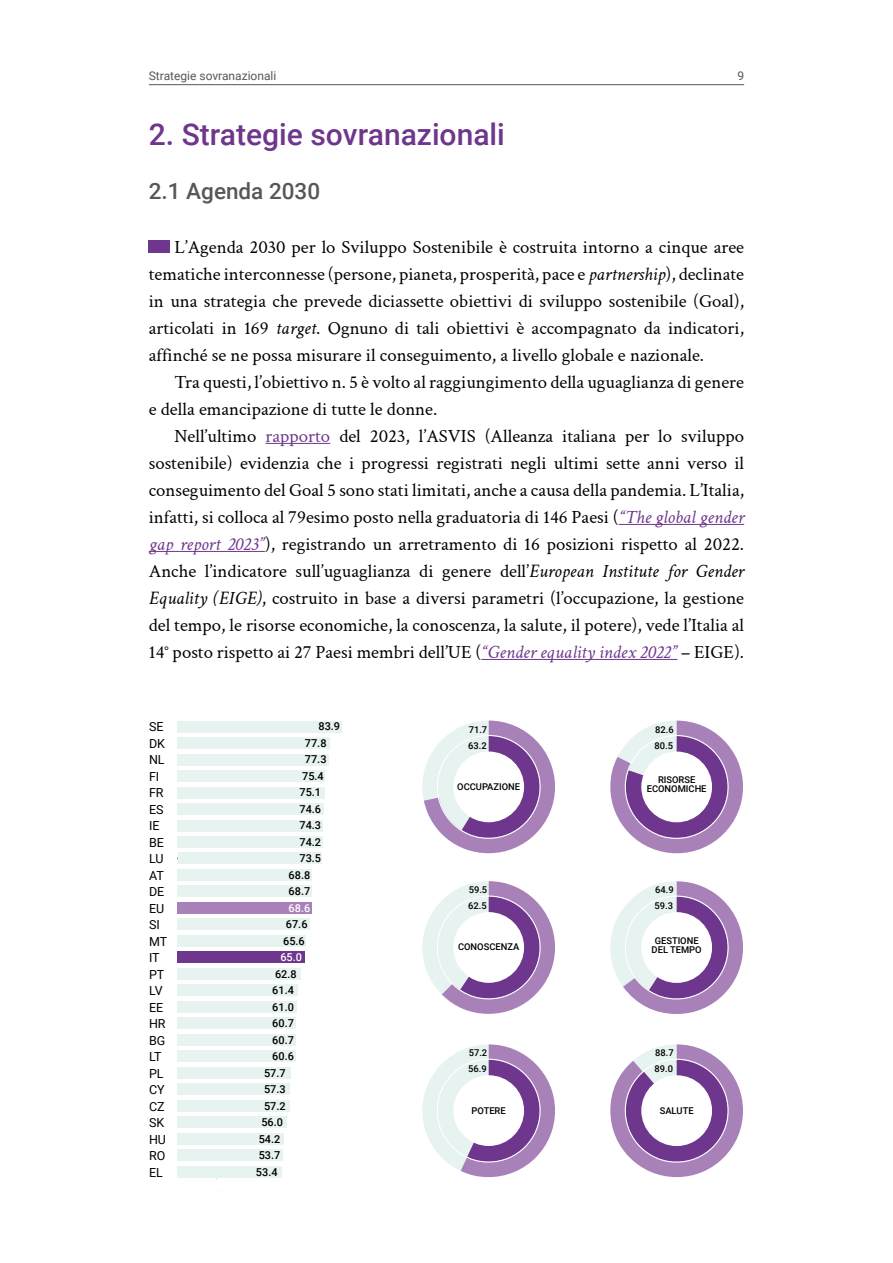
<style>
.page{position:relative;width:893px;height:1263px;background:#fff}
.page>*{position:absolute;margin:0;border:0;box-sizing:border-box;transform-origin:0 0}
.t1{font:500 30px "Roboto";color:#6e368c}
.t2{font:500 22.5px "Roboto";color:#575756}
.t3{font:18.75px/27px "Crimson Text";color:#000;text-align:justify}
.t4{font:12.45px/16.5px "Roboto";color:#000}
.t5{font:12px "Roboto";color:#575756}
.t6{font:500 10.95px/16.5px "Roboto";color:#000}
.t7{font:500 10.95px "Roboto";color:#fff}
.t8{font:500 9.3px/9.3px "Roboto";color:#000;text-align:center}
.s1{font-style:italic}
.s2{color:#6e368c}
.s3{font-style:italic;color:#6e368c}
</style>
<div class="page">
<hr style="left:149px;top:84px;width:595px;height:1px;background:#575756">
<hr style="left:265px;top:443px;width:65px;height:1px;background:#6e368c">
<hr style="left:619px;top:524px;width:125px;height:1px;background:#6e368c">
<hr style="left:149px;top:551px;width:116px;height:1px;background:#6e368c">
<hr style="left:481px;top:659px;width:196px;height:1px;background:#6e368c">
<div style="left:149px;top:240px;width:21px;height:13px;background:#6e368c"></div>
<div style="left:216px;top:1187px;width:6px;height:7px;border:2px solid #fff;border-radius:50%"></div>
<svg style="left:216px;top:1187px;width:5px;height:7px"></svg>
<div style="left:255px;top:1187px;width:6px;height:7px;border:2px solid #fff;border-radius:50%"></div>
<div style="left:375px;top:1187px;width:6px;height:7px;border:2px solid #fff;border-radius:50%"></div>
<svg style="left:375px;top:1187px;width:5px;height:7px"></svg>
<svg style="left:250px;top:1177px;width:10px;height:17px"></svg>
<div style="left:177px;top:721px;width:165px;height:11px;background:#e7f3f0"></div>
<div style="left:177px;top:737px;width:153px;height:12px;background:#e7f3f0"></div>
<div style="left:177px;top:754px;width:152px;height:11px;background:#e7f3f0"></div>
<div style="left:177px;top:770px;width:148px;height:12px;background:#e7f3f0"></div>
<div style="left:177px;top:787px;width:148px;height:11px;background:#e7f3f0"></div>
<div style="left:177px;top:803px;width:147px;height:12px;background:#e7f3f0"></div>
<div style="left:177px;top:819px;width:146px;height:12px;background:#e7f3f0"></div>
<div style="left:177px;top:836px;width:146px;height:12px;background:#e7f3f0"></div>
<div style="left:177px;top:852px;width:144px;height:12px;background:#e7f3f0"></div>
<div style="left:177px;top:869px;width:135px;height:12px;background:#e7f3f0"></div>
<div style="left:177px;top:885px;width:135px;height:12px;background:#e7f3f0"></div>
<div style="left:177px;top:902px;width:135px;height:12px;background:#a881b9"></div>
<div style="left:177px;top:918px;width:133px;height:12px;background:#e7f3f0"></div>
<div style="left:177px;top:935px;width:129px;height:12px;background:#e7f3f0"></div>
<div style="left:177px;top:951px;width:128px;height:12px;background:#6e368c"></div>
<div style="left:177px;top:968px;width:124px;height:12px;background:#e7f3f0"></div>
<div style="left:177px;top:984px;width:121px;height:12px;background:#e7f3f0"></div>
<div style="left:177px;top:1001px;width:120px;height:12px;background:#e7f3f0"></div>
<div style="left:177px;top:1017px;width:119px;height:12px;background:#e7f3f0"></div>
<div style="left:177px;top:1034px;width:119px;height:12px;background:#e7f3f0"></div>
<div style="left:177px;top:1050px;width:119px;height:12px;background:#e7f3f0"></div>
<div style="left:177px;top:1067px;width:114px;height:12px;background:#e7f3f0"></div>
<div style="left:177px;top:1083px;width:113px;height:12px;background:#e7f3f0"></div>
<div style="left:177px;top:1100px;width:113px;height:11px;background:#e7f3f0"></div>
<div style="left:177px;top:1116px;width:110px;height:12px;background:#e7f3f0"></div>
<div style="left:177px;top:1133px;width:107px;height:11px;background:#e7f3f0"></div>
<div style="left:177px;top:1149px;width:106px;height:12px;background:#e7f3f0"></div>
<div style="left:177px;top:1166px;width:105px;height:11px;background:#e7f3f0"></div>
<svg style="left:610px;top:721px;width:133px;height:132px"></svg>
<svg style="left:422px;top:720px;width:133px;height:133px"></svg>
<svg style="left:610px;top:1044px;width:133px;height:133px"></svg>
<svg style="left:422px;top:1044px;width:133px;height:133px"></svg>
<svg style="left:610px;top:881px;width:133px;height:133px"></svg>
<svg style="left:422px;top:881px;width:133px;height:133px"></svg>
<div style="left:453px;top:751px;width:71px;height:71px;background:#fff;border-radius:50%"></div>
<div style="left:453px;top:1075px;width:71px;height:71px;background:#fff;border-radius:50%"></div>
<div style="left:453px;top:912px;width:71px;height:71px;background:#fff;border-radius:50%"></div>
<p class="t5" style="left:149px;top:67px;width:129px">Strategie sovranazionali</p>
<p class="t5" style="left:737px;top:67px;width:8px">9</p>
<h1 class="t1" style="left:149px;top:113px;width:358px">2. Strategie sovranazionali</h1>
<p class="t2" style="left:149px;top:175px;width:173px">2.1 Agenda 2030</p>
<p class="t3" style="left:149px;top:232px;width:597px;text-indent:26px">L’Agenda 2030 per lo Sviluppo Sostenibile è costruita intorno a cinque aree tematiche interconnesse (persone, pianeta, prosperità, pace e <span class="s1">partnership</span>), declinate in una strategia che prevede diciassette obiettivi di sviluppo sostenibile (Goal), articolati in 169 <span class="s1">target</span>. Ognuno di tali obiettivi è accompagnato da indicatori, affinché se ne possa misurare il conseguimento, a livello globale e nazionale.</p>
<p class="t3" style="left:149px;top:367px;width:597px;text-indent:26px">Tra questi, l’obiettivo n. 5 è volto al raggiungimento della uguaglianza di genere e della emancipazione di tutte le donne.</p>
<p class="t3" style="left:149px;top:421px;width:597px;text-indent:26px">Nell’ultimo <span class="s2">rapporto</span> del 2023, l’ASVIS (Alleanza italiana per lo sviluppo sostenibile) evidenzia che i progressi registrati negli ultimi sette anni verso il conseguimento del Goal 5 sono stati limitati, anche a causa della pandemia. L’Italia, infatti, si colloca al 79esimo posto nella graduatoria di 146 Paesi (<span class="s3">“The global gender gap report 2023”</span>), registrando un arretramento di 16 posizioni rispetto al 2022.<br>Anche l’indicatore sull’uguaglianza di genere dell’<span class="s1">European Institute for Gender Equality (EIGE)</span>, costruito in base a diversi parametri (l’occupazione, la gestione del tempo, le risorse economiche, la conoscenza, la salute, il potere), vede l’Italia al 14° posto rispetto ai 27 Paesi membri dell’UE (<span class="s3">“Gender equality index 2022”</span> – EIGE).</p>
<p class="t4" style="left:149px;top:718px;width:16px">SE</p>
<p class="t8" style="left:469px;top:724px;width:20px">71.7</p>
<p class="t4" style="left:149px;top:735px;width:20px">DK<br>NL<br>FI<br>FR<br>ES<br>IE<br>BE<br>LU<br>AT<br>DE<br>EU<br>SI<br>MT<br>IT<br>PT<br>LV<br>EE<br>HR<br>BG<br>LT<br>PL<br>CY<br>CZ<br>SK<br>HU<br>RO<br>EL</p>
<p class="t8" style="left:655px;top:740px;width:20px">80.5</p>
<p class="t6" style="left:318px;top:718px;width:23px">83.9</p>
<p class="t6" style="left:305px;top:734px;width:23px">77.8</p>
<p class="t6" style="left:305px;top:751px;width:23px">77.3</p>
<p class="t6" style="left:302px;top:767px;width:23px">75.4</p>
<p class="t6" style="left:299px;top:784px;width:23px">75.1</p>
<p class="t6" style="left:299px;top:800px;width:23px">74.6</p>
<p class="t6" style="left:299px;top:817px;width:23px">74.3</p>
<p class="t6" style="left:299px;top:833px;width:23px">74.2</p>
<p class="t6" style="left:299px;top:850px;width:23px">73.5</p>
<p class="t6" style="left:289px;top:866px;width:23px">68.8</p>
<p class="t6" style="left:289px;top:883px;width:23px">68.7</p>
<p class="t7" style="left:289px;top:900px;width:23px">68.6</p>
<p class="t6" style="left:283px;top:916px;width:26px">67.6<br>65.6</p>
<p class="t7" style="left:280px;top:950px;width:23px">65.0</p>
<p class="t6" style="left:275px;top:965px;width:23px">62.8</p>
<p class="t6" style="left:272px;top:982px;width:23px">61.4</p>
<p class="t6" style="left:272px;top:998px;width:23px">61.0</p>
<p class="t6" style="left:272px;top:1014px;width:23px">60.7</p>
<p class="t6" style="left:272px;top:1031px;width:23px">60.7</p>
<p class="t6" style="left:272px;top:1047px;width:23px">60.6</p>
<p class="t6" style="left:264px;top:1064px;width:23px">57.7</p>
<p class="t6" style="left:264px;top:1080px;width:23px">57.3</p>
<p class="t6" style="left:264px;top:1097px;width:23px">57.2</p>
<p class="t6" style="left:261px;top:1113px;width:23px">56.0</p>
<p class="t6" style="left:259px;top:1130px;width:23px">54.2</p>
<p class="t6" style="left:259px;top:1146px;width:23px">53.7</p>
<p class="t6" style="left:256px;top:1163px;width:23px">53.4</p>
<p class="t8" style="left:655px;top:724px;width:20px">82.6</p>
<p class="t8" style="left:468px;top:740px;width:20px">63.2</p>
<p class="t8" style="left:457px;top:781px;width:64px">OCCUPAZIONE</p>
<p class="t8" style="left:647px;top:775px;width:61px">RISORSE<br>ECONOMICHE</p>
<p class="t8" style="left:469px;top:885px;width:20px">59.5</p>
<p class="t8" style="left:655px;top:885px;width:20px">64.9</p>
<p class="t8" style="left:468px;top:901px;width:20px">62.5</p>
<p class="t8" style="left:655px;top:901px;width:20px">59.3</p>
<p class="t8" style="left:458px;top:942px;width:63px">CONOSCENZA</p>
<p class="t8" style="left:652px;top:935px;width:52px">GESTIONE<br>DEL TEMPO</p>
<p class="t8" style="left:469px;top:1048px;width:20px">57.2</p>
<p class="t8" style="left:655px;top:1048px;width:20px">88.7</p>
<p class="t8" style="left:468px;top:1064px;width:20px">56.9</p>
<p class="t8" style="left:655px;top:1064px;width:20px">89.0</p>
<p class="t8" style="left:472px;top:1105px;width:36px">POTERE</p>
<p class="t8" style="left:660px;top:1105px;width:35px">SALUTE</p>
</div>
